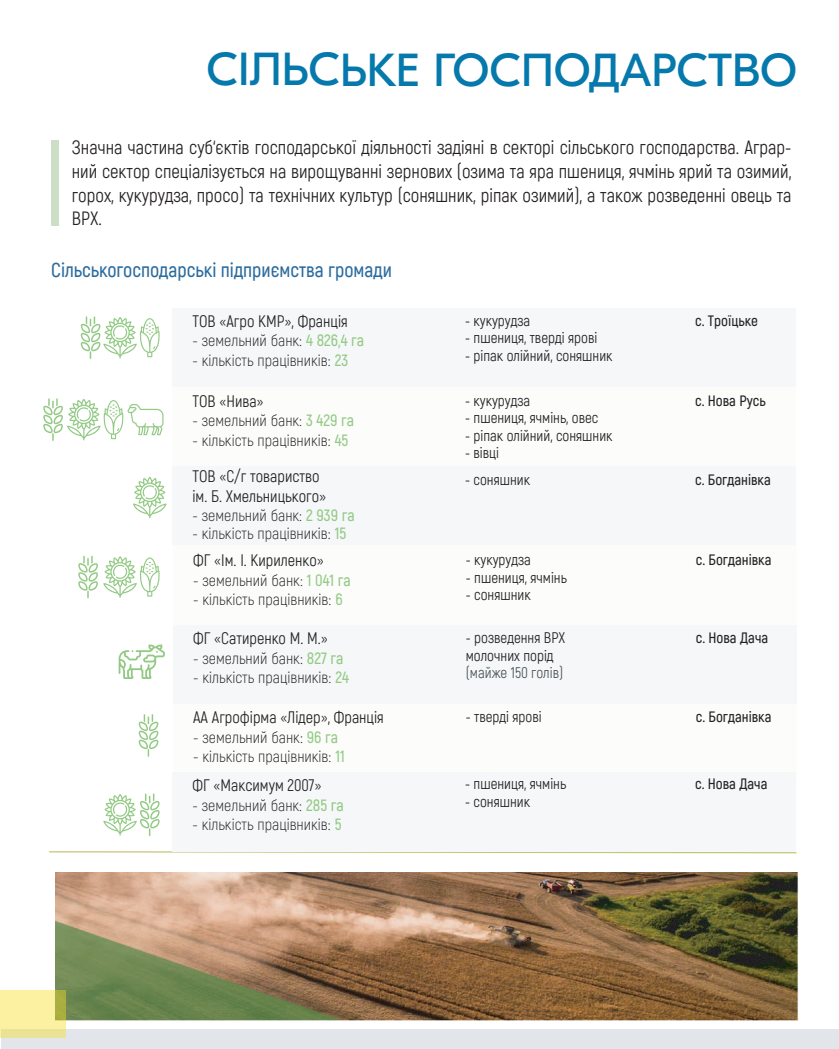
<style>
.page{position:relative;width:839px;height:1049px;background:#fff}
.page>*{position:absolute;margin:0;border:0;box-sizing:border-box;transform-origin:0 0}
.t1{font:46.25px "GT Eesti Pro Display";color:#0579ac}
.t2{font:600 20px "Akrobat";color:#2a6b9e}
.t3{font:18.75px/23.8px "Akrobat";color:#231f20;text-align:justify}
.t4{font:300 16.25px "Akrobat";color:#232224}
.t5{font:16.25px/19.5px "Akrobat";color:#232224}
.t6{font:15px/17.5px "Akrobat";color:#232224}
.t7{font:600 15px "Akrobat";color:#232224}
.t8{font:15px "Akrobat";color:#4f5759}
.s1{font-weight:600;color:#92ca84}
</style>
<div class="page">
<div style="left:1px;top:1029px;width:838px;height:20px;background:#e2e5e9"></div>
<svg style="left:49px;top:851px;width:747px;height:2px"></svg>
<div style="left:51px;top:140px;width:7px;height:86px;background:#ccdfc6"></div>
<svg style="left:80px;top:316px;width:80px;height:43px"></svg>
<div style="left:172px;top:309px;width:624px;height:79px;background:#f5f7f8"></div>
<svg style="left:119px;top:644px;width:46px;height:35px"></svg>
<div style="left:172px;top:388px;width:624px;height:79px;background:#fcfcfa"></div>
<div style="left:172px;top:467px;width:624px;height:79px;background:#f5f7f8"></div>
<svg style="left:133px;top:477px;width:34px;height:41px"></svg>
<div style="left:173px;top:546px;width:623px;height:79px;background:#fcfcfa"></div>
<div style="left:173px;top:625px;width:623px;height:79px;background:#f5f7f8"></div>
<div style="left:173px;top:704px;width:623px;height:79px;background:#fcfcfa"></div>
<div style="left:172px;top:772px;width:624px;height:79px;background:#f5f7f8"></div>
<svg style="left:78px;top:556px;width:82px;height:42px"></svg>
<svg style="left:138px;top:714px;width:21px;height:43px"></svg>
<svg style="left:103px;top:793px;width:57px;height:43px"></svg>
<svg style="left:43px;top:398px;width:120px;height:43px"></svg>
<img style="left:55px;top:872px;width:743px;height:148px">
<svg style="left:0;top:990px;width:66px;height:47px;background:#efe794"></svg>
<h1 class="t1" style="left:207px;top:45px;width:592px">СІЛЬСЬКЕ ГОСПОДАРСТВО</h1>
<p class="t3" style="left:72px;top:136px;width:721px">Значна частина суб‘єктів господарської діяльності задіяні в секторі сільського господарства. Аграр&shy;ний сектор спеціалізується на вирощуванні зернових (озима та яра пшениця, ячмінь ярий та озимий, горох, кукурудза, просо) та технічних культур (соняшник, ріпак озимий), а також розведенні овець та ВРХ.</p>
<p class="t2" style="left:51px;top:258px;width:342px">Сільськогосподарські підприємства громади</p>
<p class="t5" style="left:192px;top:311px;width:157px">ТОВ «Агро КМР», Франція</p>
<p class="t4" style="left:192px;top:331px;width:173px">- земельний банк: <span class="s1">4 826,4 га</span></p>
<p class="t4" style="left:192px;top:350px;width:157px">- кількість працівників: <span class="s1">23</span></p>
<p class="t5" style="left:192px;top:391px;width:73px">ТОВ «Нива»</p>
<p class="t4" style="left:192px;top:411px;width:163px">- земельний банк: <span class="s1">3 429 га</span></p>
<p class="t4" style="left:192px;top:431px;width:157px">- кількість працівників: <span class="s1">45</span></p>
<p class="t5" style="left:192px;top:467px;width:135px">ТОВ «С/г товариство ім. Б. Хмельницького»</p>
<p class="t4" style="left:192px;top:505px;width:164px">- земельний банк: <span class="s1">2 939 га</span></p>
<p class="t4" style="left:192px;top:524px;width:155px">- кількість працівників: <span class="s1">15</span></p>
<p class="t5" style="left:193px;top:551px;width:132px">ФГ «Ім. І. Кириленко»</p>
<p class="t4" style="left:193px;top:570px;width:159px">- земельний банк: <span class="s1">1 041 га</span></p>
<p class="t4" style="left:193px;top:590px;width:151px">- кількість працівників: <span class="s1">6</span></p>
<p class="t5" style="left:193px;top:629px;width:136px">ФГ «Сатиренко М. М.»</p>
<p class="t4" style="left:193px;top:648px;width:152px">- земельний банк: <span class="s1">827 га</span></p>
<p class="t4" style="left:193px;top:668px;width:157px">- кількість працівників: <span class="s1">24</span></p>
<p class="t5" style="left:193px;top:708px;width:192px">АА Агрофірма «Лідер», Франція</p>
<p class="t4" style="left:193px;top:727px;width:146px">- земельний банк: <span class="s1">96 га</span></p>
<p class="t4" style="left:193px;top:747px;width:153px">- кількість працівників: <span class="s1">11</span></p>
<p class="t5" style="left:192px;top:776px;width:131px">ФГ «Максимум 2007»</p>
<p class="t4" style="left:192px;top:795px;width:153px">- земельний банк: <span class="s1">285 га</span></p>
<p class="t4" style="left:192px;top:815px;width:150px">- кількість працівників: <span class="s1">5</span></p>
<p class="t6" style="left:465px;top:311px;width:67px">- кукурудза</p>
<p class="t6" style="left:465px;top:329px;width:134px">- пшениця, тверді ярові</p>
<p class="t6" style="left:465px;top:346px;width:149px">- ріпак олійний, соняшник</p>
<p class="t6" style="left:465px;top:392px;width:67px">- кукурудза</p>
<p class="t6" style="left:465px;top:409px;width:135px">- пшениця, ячмінь, овес</p>
<p class="t6" style="left:465px;top:427px;width:149px">- ріпак олійний, соняшник</p>
<p class="t6" style="left:465px;top:444px;width:35px">- вівці</p>
<p class="t7" style="left:695px;top:311px;width:64px">с. Троїцьке</p>
<p class="t7" style="left:695px;top:391px;width:72px">с. Нова Русь</p>
<p class="t6" style="left:465px;top:471px;width:66px">- соняшник</p>
<p class="t7" style="left:695px;top:470px;width:77px">с. Богданівка</p>
<p class="t6" style="left:466px;top:551px;width:67px">- кукурудза</p>
<p class="t6" style="left:466px;top:569px;width:102px">- пшениця, ячмінь</p>
<p class="t6" style="left:466px;top:586px;width:66px">- соняшник</p>
<p class="t6" style="left:466px;top:629px;width:101px">- розведення ВРХ молочних порід</p>
<p class="t8" style="left:466px;top:664px;width:99px">(майже 150 голів)</p>
<p class="t7" style="left:696px;top:551px;width:77px">с. Богданівка</p>
<p class="t7" style="left:696px;top:629px;width:74px">с. Нова Дача</p>
<p class="t6" style="left:466px;top:708px;width:77px">- тверді ярові</p>
<p class="t7" style="left:696px;top:708px;width:77px">с. Богданівка</p>
<p class="t6" style="left:465px;top:775px;width:102px">- пшениця, ячмінь</p>
<p class="t6" style="left:465px;top:792px;width:66px">- соняшник</p>
<p class="t7" style="left:695px;top:774px;width:74px">с. Нова Дача</p>
</div>
